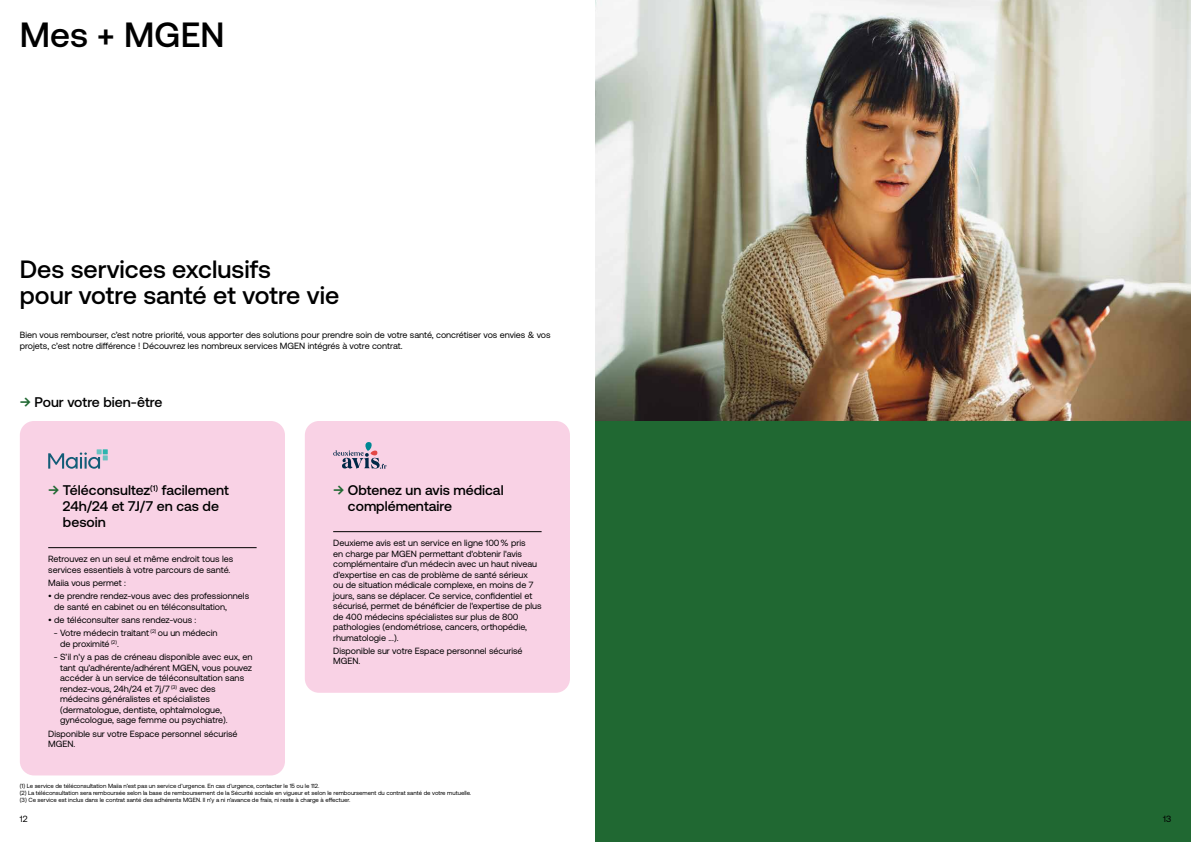
<style>
.page{position:relative;width:1191px;height:842px;background:#fff}
.page>*{position:absolute;margin:0;border:0;box-sizing:border-box;transform-origin:0 0}
.t1{font:500 35px "Aeonik MGEN";color:#000}
.t2{font:500 25px/26px "Aeonik MGEN";color:#000}
.t3{font:500 14px/16px "Aeonik MGEN";color:#000}
.t4{font:9px/10.5px "Aeonik MGEN";color:#000}
.t5{font:6px/7px "Aeonik MGEN";color:#000}
.s1{color:#206832}
</style>
<div class="page">
<div style="left:595px;top:420px;width:596px;height:422px;background:#206832"></div>
<img style="left:595px;top:0;width:596px;height:421px">
<div style="left:20px;top:421px;width:265px;height:354px;background:#f9d2e5;border-radius:14px"></div>
<hr style="left:48px;top:547px;width:209px;height:1px;background:#000">
<svg style="left:48px;top:449px;width:60px;height:20px"></svg>
<div style="left:305px;top:421px;width:265px;height:272px;background:#f9d2e5;border-radius:14px"></div>
<hr style="left:333px;top:531px;width:208px;height:1px;background:#000">
<svg style="left:333px;top:442px;width:53px;height:27px"></svg>
<h1 class="t1" style="left:20px;top:16px;width:206px">Mes + MGEN</h1>
<h2 class="t2" style="left:20px;top:256px;width:321px">Des services exclusifs<br>pour votre santé et votre vie</h2>
<p class="t4" style="left:20px;top:330px;width:532px">Bien vous rembourser, c’est notre priorité, vous apporter des solutions pour prendre soin de votre santé, concrétiser vos envies &amp; vos projets, c’est notre différence ! Découvrez les nombreux services MGEN intégrés à votre contrat.</p>
<h3 class="t3" style="left:20px;top:394px;width:144px"><span class="s1">→</span> Pour votre bien-être</h3>
<h3 class="t3" style="left:63px;top:482px;width:167px;text-indent:-15px"><span class="s1">→</span> Téléconsultez<sup>(1)</sup> facilement<br>24h/24 et 7J/7 en cas de besoin</h3>
<p class="t4" style="left:48px;top:554px;width:187px">Retrouvez en un seul et même endroit tous les services essentiels à votre parcours de santé.</p>
<p class="t4" style="left:48px;top:578px;width:79px">Maiia vous permet :</p>
<p class="t4" style="left:54px;top:591px;width:196px;text-indent:-6px">• de prendre rendez-vous avec des professionnels de santé en cabinet ou en téléconsultation,</p>
<p class="t4" style="left:48px;top:615px;width:150px">• de téléconsulter sans rendez-vous :</p>
<p class="t4" style="left:60px;top:628px;width:159px;text-indent:-6px">- Votre médecin traitant <sup>(2)</sup> ou un médecin de proximité <sup>(2)</sup>.</p>
<p class="t4" style="left:60px;top:652px;width:194px;text-indent:-6px">- S’il n'y a pas de créneau disponible avec eux, en tant qu’adhérente/adhérent MGEN, vous pouvez accéder à un service de téléconsultation sans rendez-vous, 24h/24 et 7j/7 <sup>(3)</sup> avec des médecins généralistes et spécialistes (dermatologue, dentiste, ophtalmologue, gynécologue, sage femme ou psychiatre).</p>
<p class="t4" style="left:48px;top:728px;width:191px">Disponible sur votre Espace personnel sécurisé<br>MGEN.</p>
<h3 class="t3" style="left:348px;top:482px;width:157px;text-indent:-15px"><span class="s1">→</span> Obtenez un avis médical complémentaire</h3>
<p class="t4" style="left:333px;top:538px;width:210px">Deuxieme avis est un service en ligne 100% pris<br>en charge par MGEN permettant d'obtenir l'avis complémentaire d'un médecin avec un haut niveau d'expertise en cas de problème de santé sérieux<br>ou de situation médicale complexe, en moins de 7 jours, sans se déplacer. Ce service, confidentiel et sécurisé, permet de bénéficier de l'expertise de plus de 400 médecins spécialistes sur plus de 800 pathologies (endométriose, cancers, orthopédie, rhumatologie ...).</p>
<p class="t4" style="left:333px;top:646px;width:191px">Disponible sur votre Espace personnel sécurisé<br>MGEN.</p>
<p class="t5" style="left:20px;top:783px;width:453px">(1) Le service de téléconsultation Maiia n’est pas un service d’urgence. En cas d’urgence, contacter le 15 ou le 112.<br>(2) La téléconsultation sera remboursée selon la base de remboursement de la Sécurité sociale en vigueur et selon le remboursement du contrat santé de votre mutuelle. (3) Ce service est inclus dans le contrat santé des adhérents MGEN. Il n’y a ni n’avance de frais, ni reste à charge à effectuer.</p>
<p class="t4" style="left:20px;top:814px;width:9px">12</p>
<p class="t4" style="left:1163px;top:814px;width:10px">13</p>
</div>
